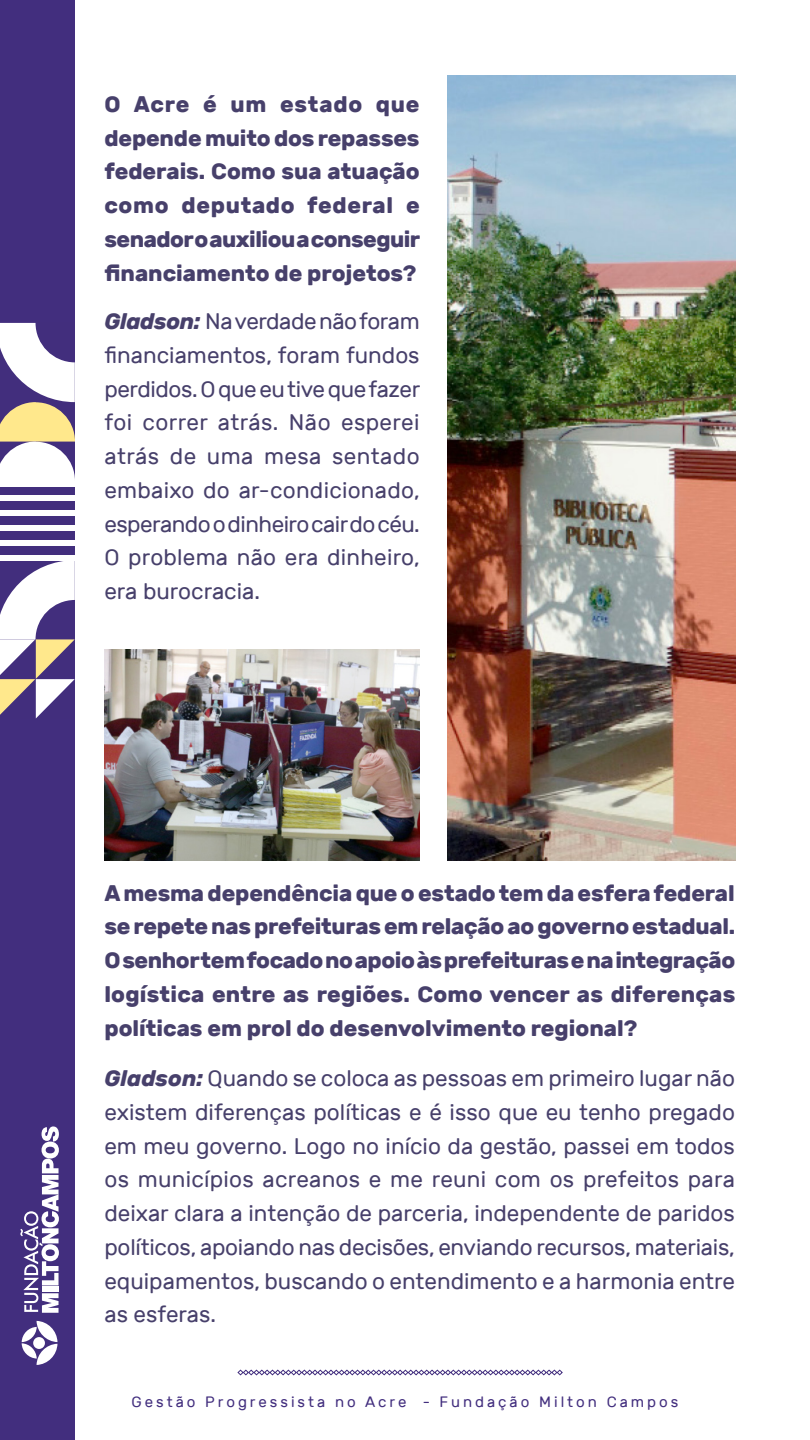
<style>
.page{position:relative;width:810px;height:1440px;background:#fff}
.page>*{position:absolute;margin:0;border:0;box-sizing:border-box;transform-origin:0 0}
.t1{font:22.5px/33.8px "Rubik";color:#47406b;text-align:justify}
.t2{font:700 22.5px/33.8px "Rubik";color:#47406b;text-align:justify}
.t3{font:15px "Rubik";letter-spacing:.2em;color:#422e7e}
.s1{font-weight:700;font-style:italic}
</style>
<div class="page">
<svg style="left:237px;top:1370px;width:326px;height:5px"></svg>
<div style="left:0;top:0;width:74px;height:1440px;background:#422e7e"></div>
<svg style="left:22px;top:1321px;width:35px;height:44px"></svg>
<svg style="left:20px;top:1126px;width:39px;height:187px"></svg>
<svg style="left:0;top:323px;width:75px;height:158px"></svg>
<div style="left:0;top:481px;width:75px;height:5px;background:#fff"></div>
<div style="left:0;top:496px;width:75px;height:5px;background:#fff"></div>
<div style="left:0;top:511px;width:75px;height:5px;background:#fff"></div>
<div style="left:0;top:525px;width:75px;height:6px;background:#fff"></div>
<div style="left:0;top:540px;width:75px;height:5px;background:#fff"></div>
<div style="left:0;top:555px;width:75px;height:5px;background:#fff"></div>
<svg style="left:0;top:560px;width:75px;height:158px"></svg>
<img style="left:447px;top:75px;width:288px;height:785px">
<img style="left:104px;top:650px;width:316px;height:210px">
<p class="t2" style="left:104px;top:87px;width:317px">O Acre é um estado que depende muito dos repasses federais. Como sua atuação como deputado federal e senador o auxiliou a conseguir financiamento de projetos?</p>
<p class="t1" style="left:104px;top:305px;width:317px"><span class="s1">Gladson:</span> Na verdade não foram financiamentos, foram fundos perdidos. O que eu tive que fazer foi correr atrás. Não esperei atrás de uma mesa sentado embaixo do ar-condicionado, esperando o dinheiro cair do céu.<br>O problema não era dinheiro, era burocracia.</p>
<p class="t2" style="left:104px;top:876px;width:632px">A mesma dependência que o estado tem da esfera federal se repete nas prefeituras em relação ao governo estadual.<br>O senhor tem focado no apoio às prefeituras e na integração logística entre as regiões. Como vencer as diferenças políticas em prol do desenvolvimento regional?</p>
<p class="t1" style="left:104px;top:1062px;width:632px"><span class="s1">Gladson:</span> Quando se coloca as pessoas em primeiro lugar não existem diferenças políticas e é isso que eu tenho pregado em meu governo. Logo no início da gestão, passei em todos os municípios acreanos e me reuni com os prefeitos para deixar clara a intenção de parceria, independente de paridos políticos, apoiando nas decisões, enviando recursos, materiais, equipamentos, buscando o entendimento e a harmonia entre as esferas.</p>
<p class="t3" style="left:132px;top:1394px;width:548px">Gestão Progressista no Acre - Fundação Milton Campos</p>
</div>
